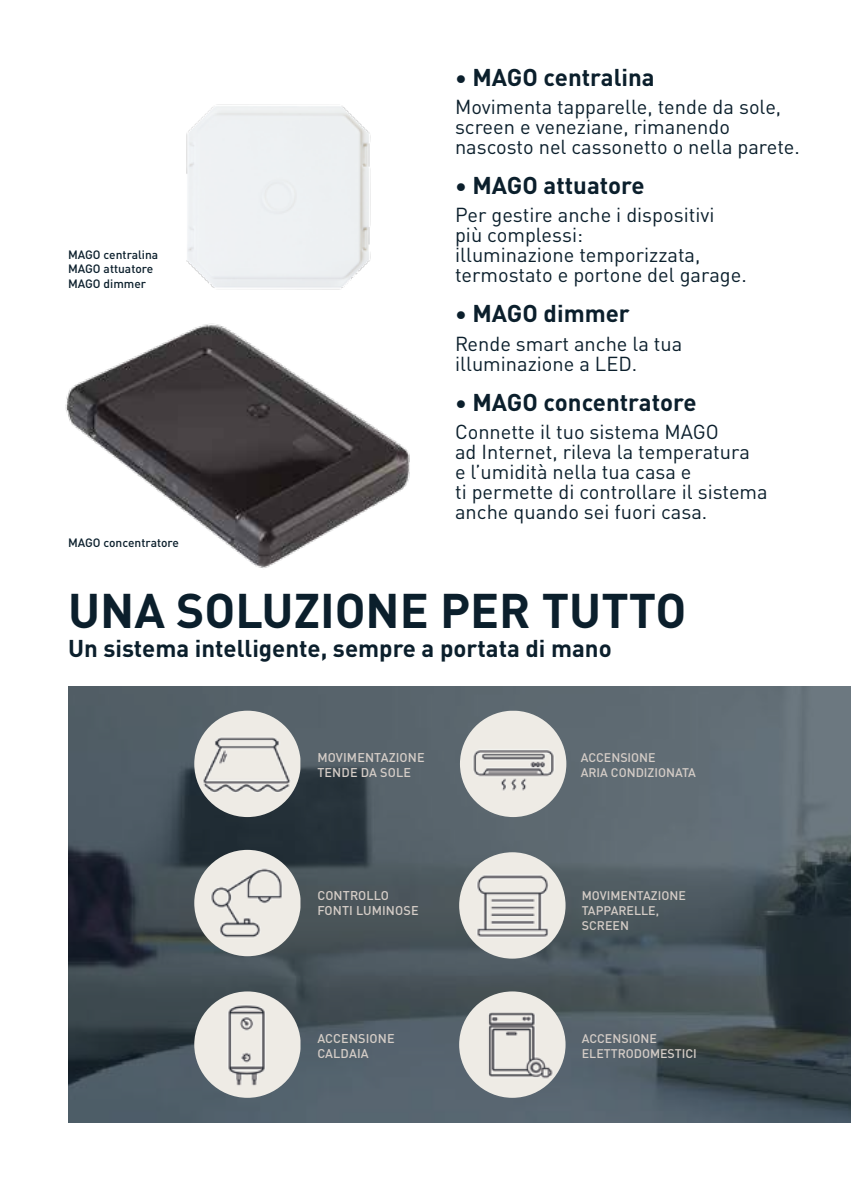
<style>
.page{position:relative;width:851px;height:1191px;background:#fff}
.page>*{position:absolute;margin:0;border:0;box-sizing:border-box;transform-origin:0 0}
.t1{font:700 48px "DINOT";color:#0b1f2c}
.t2{font:700 24px "DINOT";color:#0b1f2c}
.t3{font:20px/20px "DINOT";color:#0b1f2c}
.t4{font:500 12.6px/15.2px "DINOT";letter-spacing:.01em;color:#d5cdc7}
.t5{font:500 12.4px/14.8px "DINOT";color:#d5cdc7}
.t6{font:500 12px/14.4px "DINOT";color:#0b1f2c}
</style>
<div class="page">
<svg style="left:68px;top:686px;width:782px;height:437px;background:#4c585f"></svg>
<img style="left:194px;top:710px;width:106px;height:107px">
<img style="left:459px;top:991px;width:106px;height:106px;border-radius:53px">
<img style="left:194px;top:991px;width:106px;height:106px;border-radius:52px">
<img style="left:459px;top:852px;width:106px;height:106px;border-radius:53px">
<img style="left:194px;top:850px;width:106px;height:106px;border-radius:52px">
<img style="left:460px;top:710px;width:106px;height:107px;border-radius:52px">
<img style="left:187px;top:104px;width:184px;height:186px">
<img style="left:65px;top:323px;width:345px;height:245px">
<p class="t6" style="left:68px;top:246px;width:92px">MAGO centralina<br>MAGO attuatore<br>MAGO dimmer</p>
<p class="t6" style="left:68px;top:534px;width:112px">MAGO concentratore</p>
<p class="t2" style="left:455px;top:59px;width:201px">• MAGO centralina</p>
<p class="t3" style="left:455px;top:95px;width:346px">Movimenta tapparelle, tende da sole, screen e veneziane, rimanendo nascosto nel cassonetto o nella parete.</p>
<p class="t2" style="left:455px;top:167px;width:191px">• MAGO attuatore</p>
<p class="t3" style="left:455px;top:203px;width:293px">Per gestire anche i dispositivi<br>più complessi:<br>illuminazione temporizzata, termostato e portone del garage.</p>
<p class="t2" style="left:455px;top:295px;width:176px">• MAGO dimmer</p>
<p class="t3" style="left:455px;top:331px;width:229px">Rende smart anche la tua illuminazione a LED.</p>
<p class="t2" style="left:455px;top:383px;width:243px">• MAGO concentratore</p>
<p class="t3" style="left:455px;top:419px;width:314px">Connette il tuo sistema MAGO<br>ad Internet, rileva la temperatura<br>e l’umidità nella tua casa e<br>ti permette di controllare il sistema anche quando sei fuori casa.</p>
<h1 class="t1" style="left:68px;top:573px;width:619px">UNA SOLUZIONE PER TUTTO</h1>
<p class="t2" style="left:68px;top:629px;width:545px">Un sistema intelligente, sempre a portata di mano</p>
<p class="t4" style="left:317px;top:749px;width:109px">MOVIMENTAZIONE<br>TENDE DA SOLE</p>
<p class="t5" style="left:580px;top:749px;width:117px">ACCENSIONE<br>ARIA CONDIZIONATA</p>
<p class="t4" style="left:317px;top:886px;width:103px">CONTROLLO<br>FONTI LUMINOSE</p>
<p class="t5" style="left:581px;top:886px;width:105px">MOVIMENTAZIONE<br>TAPPARELLE,<br>SCREEN</p>
<p class="t4" style="left:317px;top:1029px;width:79px">ACCENSIONE<br>CALDAIA</p>
<p class="t5" style="left:581px;top:1030px;width:117px">ACCENSIONE<br>ELETTRODOMESTICI</p>
</div>
